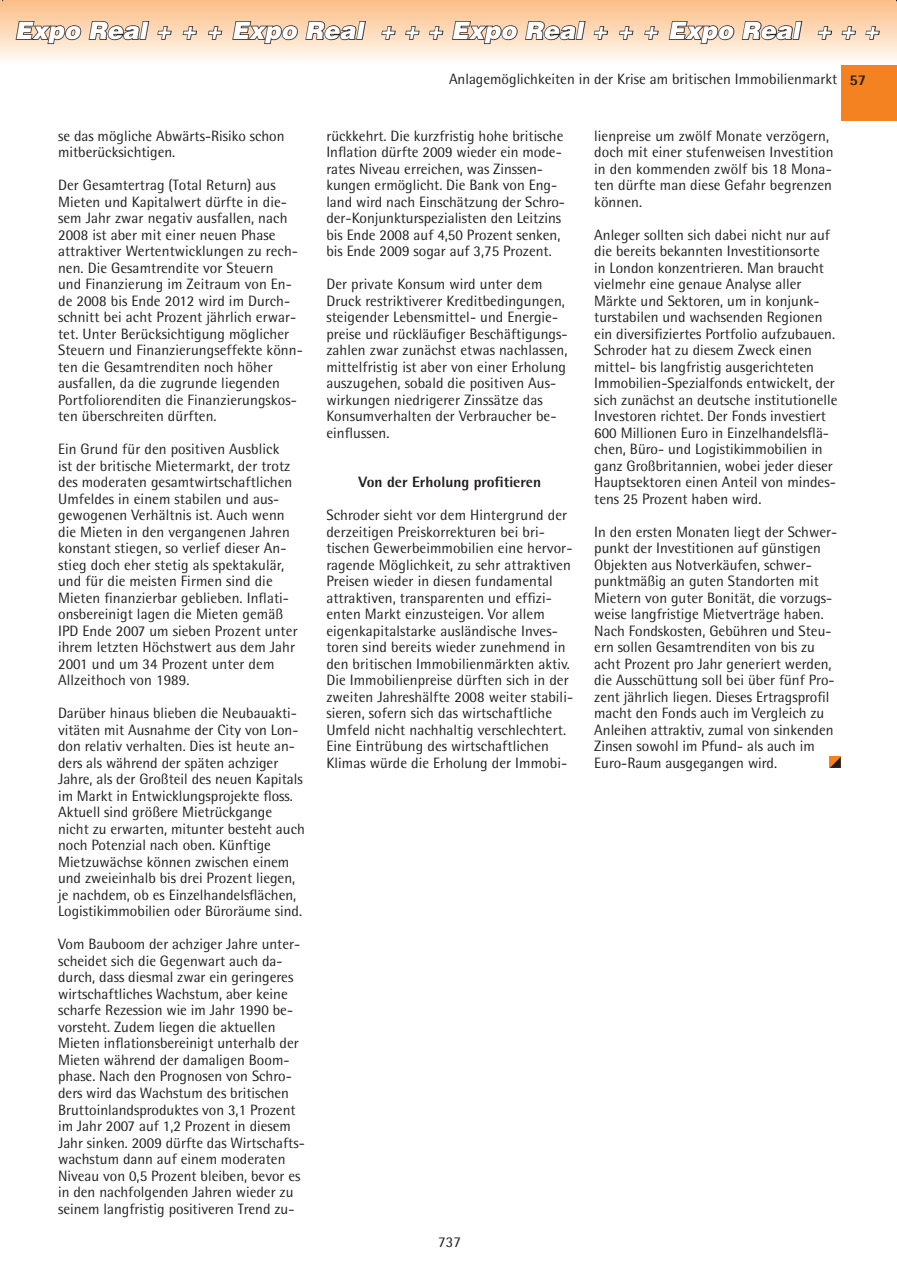
<style>
.page{position:relative;width:897px;height:1274px;background:#fff}
.page>*{position:absolute;margin:0;border:0;box-sizing:border-box;transform-origin:0 0}
.t1{font:italic 900 24px "Helvetica";color:#fff}
.t2{font:15px/16.5px "Rotis Semi Sans";color:#231f20}
.t3{font:800 15px "Rotis Semi Sans";color:#231f20}
.s1{font-weight:800}
</style>
<div class="page">
<div style="left:840px;top:66px;width:56px;height:55px;background:#f58220"></div>
<div style="left:0;top:0;width:896px;height:65px;background:linear-gradient(to bottom,#fbbc85,#fffcf9)"></div>
<svg style="left:15px;top:20px;width:135px;height:25px;background:#c2a993"></svg>
<svg style="left:156px;top:25px;width:16px;height:16px"></svg>
<svg style="left:182px;top:25px;width:16px;height:16px"></svg>
<svg style="left:207px;top:25px;width:16px;height:16px"></svg>
<svg style="left:231px;top:20px;width:136px;height:25px;background:#c3a993"></svg>
<svg style="left:380px;top:25px;width:16px;height:16px"></svg>
<svg style="left:404px;top:25px;width:16px;height:16px"></svg>
<svg style="left:428px;top:25px;width:16px;height:16px"></svg>
<svg style="left:451px;top:20px;width:135px;height:25px;background:#c2a993"></svg>
<svg style="left:592px;top:25px;width:17px;height:16px"></svg>
<svg style="left:618px;top:25px;width:16px;height:16px"></svg>
<svg style="left:643px;top:25px;width:16px;height:16px"></svg>
<svg style="left:667px;top:20px;width:136px;height:25px;background:#c3a993"></svg>
<svg style="left:816px;top:25px;width:16px;height:16px"></svg>
<svg style="left:840px;top:25px;width:16px;height:16px"></svg>
<svg style="left:864px;top:25px;width:16px;height:16px"></svg>
<svg style="left:829px;top:757px;width:11px;height:11px"></svg>
<h1 class="t1" style="left:15px;top:15px;width:866px">Expo Real + + + Expo Real + + + Expo Real + + + Expo Real + + +</h1>
<p class="t2" style="left:58px;top:127px;width:228px">se das mögliche Abwärts-Risiko schon mitberücksichtigen.</p>
<p class="t2" style="left:58px;top:177px;width:246px">Der Gesamtertrag (Total Return) aus Mieten und Kapitalwert dürfte in die&shy;sem Jahr zwar negativ ausfallen, nach 2008 ist aber mit einer neuen Phase attraktiver Wertentwicklungen zu rech&shy;nen. Die Gesamtrendite vor Steuern<br>und Finanzierung im Zeitraum von En&shy;de 2008 bis Ende 2012 wird im Durch&shy;schnitt bei acht Prozent jährlich erwar&shy;tet. Unter Berücksichtigung möglicher Steuern und Finanzierungseffekte könn&shy;ten die Gesamtrenditen noch höher ausfallen, da die zugrunde liegenden Portfoliorenditen die Finanzierungskos&shy;ten überschreiten dürften.</p>
<p class="t2" style="left:58px;top:441px;width:241px">Ein Grund für den positiven Ausblick<br>ist der britische Mietermarkt, der trotz des moderaten gesamtwirtschaftlichen Umfeldes in einem stabilen und aus&shy;gewogenen Verhältnis ist. Auch wenn die Mieten in den vergangenen Jahren konstant stiegen, so verlief dieser An&shy;stieg doch eher stetig als spektakulär, und für die meisten Firmen sind die Mieten finanzierbar geblieben. Inflati&shy;onsbereinigt lagen die Mieten gemäß IPD Ende 2007 um sieben Prozent unter ihrem letzten Höchstwert aus dem Jahr 2001 und um 34 Prozent unter dem Allzeithoch von 1989.</p>
<p class="t2" style="left:58px;top:705px;width:248px">Darüber hinaus blieben die Neubauakti&shy;vitäten mit Ausnahme der City von Lon&shy;don relativ verhalten. Dies ist heute an&shy;ders als während der späten achziger Jahre, als der Großteil des neuen Kapitals im Markt in Entwicklungsprojekte floss.<br>Aktuell sind größere Mietrückgange nicht zu erwarten, mitunter besteht auch noch Potenzial nach oben. Künftige Mietzuwächse können zwischen einem und zweieinhalb bis drei Prozent liegen, je nachdem, ob es Einzelhandelsflächen, Logistikimmobilien oder Büroräume sind.</p>
<p class="t2" style="left:58px;top:936px;width:248px">Vom Bauboom der achziger Jahre unter&shy;scheidet sich die Gegenwart auch da&shy;durch, dass diesmal zwar ein geringeres wirtschaftliches Wachstum, aber keine scharfe Rezession wie im Jahr 1990 be&shy;vorsteht. Zudem liegen die aktuellen Mieten inflationsbereinigt unterhalb der Mieten während der damaligen Boom&shy;phase. Nach den Prognosen von Schro&shy;ders wird das Wachstum des britischen Bruttoinlandsproduktes von 3,1 Prozent im Jahr 2007 auf 1,2 Prozent in diesem Jahr sinken. 2009 dürfte das Wirtschafts&shy;wachstum dann auf einem moderaten Niveau von 0,5 Prozent bleiben, bevor es in den nachfolgenden Jahren wieder zu seinem langfristig positiveren Trend zu-</p>
<p class="t2" style="left:449px;top:71px;width:418px">Anlagemöglichkeiten in der Krise am britischen Immobilienmarkt <span class="s1">57</span></p>
<p class="t2" style="left:326px;top:127px;width:240px">rückkehrt. Die kurzfristig hohe britische Inflation dürfte 2009 wieder ein mode&shy;rates Niveau erreichen, was Zinssen&shy;kungen ermöglicht. Die Bank von Eng&shy;land wird nach Einschätzung der Schro&shy;der-Konjunkturspezialisten den Leitzins bis Ende 2008 auf 4,50 Prozent senken, bis Ende 2009 sogar auf 3,75 Prozent.</p>
<p class="t2" style="left:326px;top:276px;width:243px">Der private Konsum wird unter dem Druck restriktiverer Kreditbedingungen, steigender Lebensmittel- und Energie&shy;preise und rückläufiger Beschäftigungs&shy;zahlen zwar zunächst etwas nachlassen, mittelfristig ist aber von einer Erholung auszugehen, sobald die positiven Aus&shy;wirkungen niedrigerer Zinssätze das Konsumverhalten der Verbraucher be&shy;einflussen.</p>
<p class="t3" style="left:358px;top:473px;width:184px">Von der Erholung profitieren</p>
<p class="t2" style="left:326px;top:507px;width:248px">Schroder sieht vor dem Hintergrund der derzeitigen Preiskorrekturen bei bri&shy;tischen Gewerbeimmobilien eine hervor&shy;ragende Möglichkeit, zu sehr attraktiven Preisen wieder in diesen fundamental attraktiven, transparenten und effizi&shy;enten Markt einzusteigen. Vor allem eigenkapitalstarke ausländische Inves&shy;toren sind bereits wieder zunehmend in den britischen Immobilienmärkten aktiv.<br>Die Immobilienpreise dürften sich in der zweiten Jahreshälfte 2008 weiter stabili&shy;sieren, sofern sich das wirtschaftliche Umfeld nicht nachhaltig verschlechtert.<br>Eine Eintrübung des wirtschaftlichen Klimas würde die Erholung der Immobi-</p>
<p class="t2" style="left:594px;top:127px;width:241px">lienpreise um zwölf Monate verzögern, doch mit einer stufenweisen Investition in den kommenden zwölf bis 18 Mona&shy;ten dürfte man diese Gefahr begrenzen können.</p>
<p class="t2" style="left:594px;top:226px;width:245px">Anleger sollten sich dabei nicht nur auf die bereits bekannten Investitionsorte<br>in London konzentrieren. Man braucht vielmehr eine genaue Analyse aller Märkte und Sektoren, um in konjunk&shy;turstabilen und wachsenden Regionen ein diversifiziertes Portfolio aufzubauen.<br>Schroder hat zu diesem Zweck einen mittel- bis langfristig ausgerichteten Immobilien-Spezialfonds entwickelt, der sich zunächst an deutsche institutionelle Investoren richtet. Der Fonds investiert 600 Millionen Euro in Einzelhandelsflä&shy;chen, Büro- und Logistikimmobilien in ganz Großbritannien, wobei jeder dieser Hauptsektoren einen Anteil von mindes&shy;tens 25 Prozent haben wird.</p>
<p class="t2" style="left:594px;top:523px;width:244px">In den ersten Monaten liegt der Schwer&shy;punkt der Investitionen auf günstigen Objekten aus Notverkäufen, schwer&shy;punktmäßig an guten Standorten mit Mietern von guter Bonität, die vorzugs&shy;weise langfristige Mietverträge haben.<br>Nach Fondskosten, Gebühren und Steu&shy;ern sollen Gesamtrenditen von bis zu acht Prozent pro Jahr generiert werden, die Ausschüttung soll bei über fünf Pro&shy;zent jährlich liegen. Dieses Ertragsprofil macht den Fonds auch im Vergleich zu Anleihen attraktiv, zumal von sinkenden Zinsen sowohl im Pfund- als auch im Euro-Raum ausgegangen wird.</p>
<p class="t2" style="left:438px;top:1233px;width:24px">737</p>
</div>
